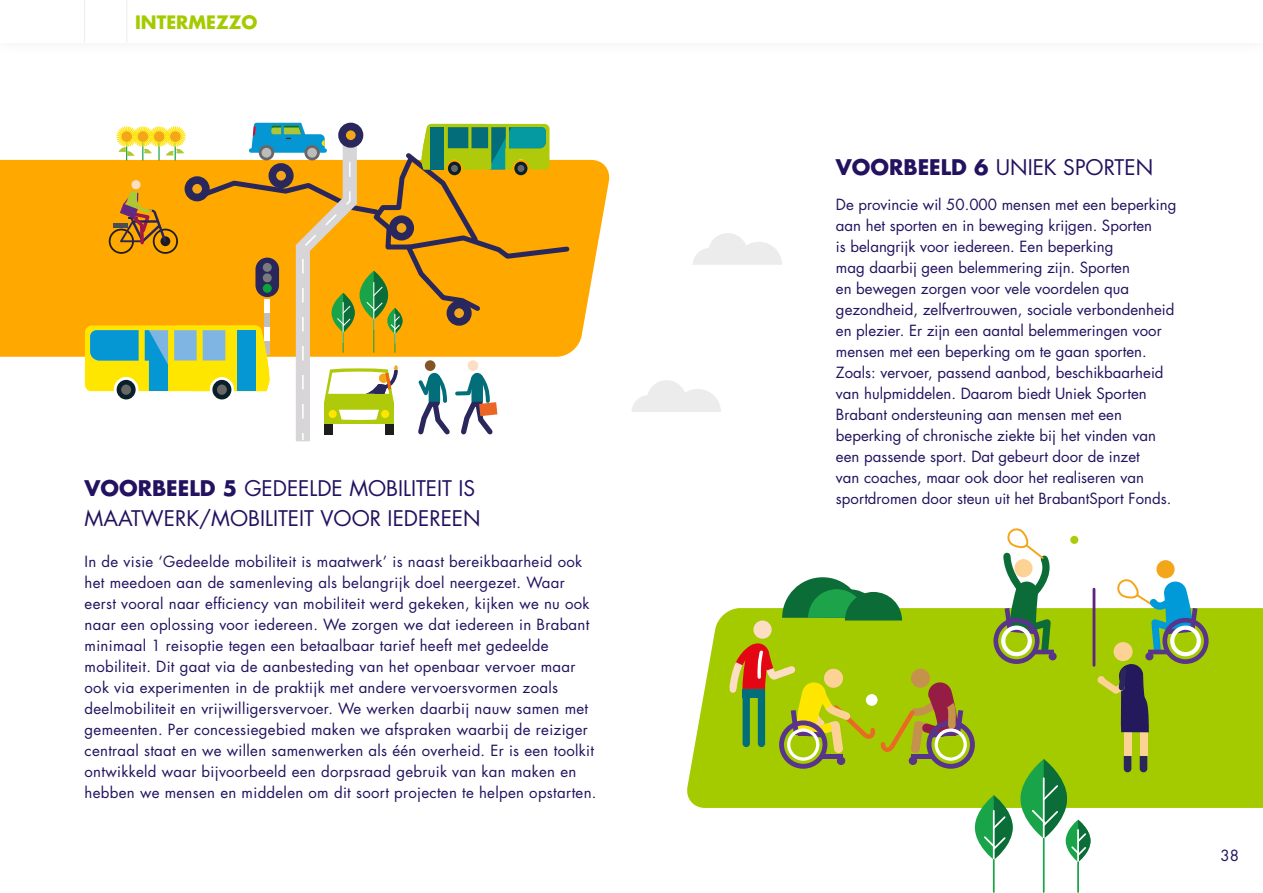
<style>
.page{position:relative;width:1263px;height:893px;background:#fff}
.page>*{position:absolute;margin:0;border:0;box-sizing:border-box;transform-origin:0 0}
.t1{font:21px "Futura Std";color:#23125f}
.Hoofdstuk{font:700 18px "Futura Std";color:#a4cb00}
.Broodtekst{font:15px/21px "Futura Std";letter-spacing:.02em;color:#23125f}
.Broodtekst-2{font:15px/21px "Futura Std";color:#23125f}
.s1{font-weight:700}
</style>
<div class="page">
<hr style="left:84px;top:0;width:1px;height:43px;background:#ededed">
<hr style="left:126px;top:0;width:1px;height:43px;background:#ededed">
<div style="left:687px;top:608px;width:576px;height:200px;background:#a4cb00"></div>
<svg style="left:0;top:160px;width:610px;height:197px;background:#ffb11a"></svg>
<svg style="left:693px;top:233px;width:89px;height:32px"></svg>
<svg style="left:632px;top:380px;width:89px;height:32px"></svg>
<div style="left:753px;top:620px;width:19px;height:19px;background:#fcdec5;border-radius:50%"></div>
<svg style="left:729px;top:642px;width:246px;height:127px;background:#a6b31c"></svg>
<div style="left:866px;top:694px;width:11px;height:12px;background:#fff;border-radius:50%"></div>
<div style="left:1140px;top:712px;width:7px;height:44px;background:#fcd394"></div>
<div style="left:1124px;top:712px;width:7px;height:44px;background:#fcd394"></div>
<div style="left:1113px;top:642px;width:19px;height:19px;background:#fcd394;border-radius:50%"></div>
<svg style="left:1098px;top:663px;width:51px;height:69px;background:#697631"></svg>
<svg style="left:1140px;top:756px;width:7px;height:16px"></svg>
<svg style="left:1124px;top:756px;width:7px;height:16px"></svg>
<div style="left:1097px;top:676px;width:8px;height:8px;background:#fcd394;border-radius:50%"></div>
<div style="left:993px;top:618px;width:46px;height:46px;border:5px solid #58348a;border-radius:50%"></div>
<div style="left:1070px;top:536px;width:8px;height:8px;background:#afca0b;border-radius:50%"></div>
<div style="left:1048px;top:652px;width:9px;height:8px;background:#58348a;border-radius:50%"></div>
<svg style="left:999px;top:528px;width:56px;height:129px"></svg>
<hr style="left:1034px;top:650px;width:20px;height:4px;background:#58348a">
<div style="left:1001px;top:625px;width:31px;height:31px;border:4px solid #fff;border-radius:50%"></div>
<div style="left:1156px;top:560px;width:18px;height:18px;background:#f4a61a;border-radius:50%"></div>
<div style="left:1162px;top:618px;width:46px;height:46px;border:5px solid #58348a;border-radius:50%"></div>
<div style="left:1145px;top:652px;width:8px;height:8px;background:#58348a;border-radius:50%"></div>
<svg style="left:1114px;top:576px;width:86px;height:81px"></svg>
<hr style="left:1148px;top:650px;width:20px;height:4px;background:#58348a">
<div style="left:1170px;top:625px;width:31px;height:31px;border:4px solid #fff;border-radius:50%"></div>
<hr style="left:1092px;top:589px;width:3px;height:76px;background:#5c2483">
<svg style="left:782px;top:577px;width:120px;height:43px"></svg>
<svg style="left:975px;top:795px;width:38px;height:65px"></svg>
<svg style="left:982px;top:795px;width:31px;height:65px"></svg>
<hr style="left:993px;top:811px;width:2px;height:65px;background:#fff">
<hr style="left:993px;top:860px;width:2px;height:32px;background:#19a44a">
<svg style="left:1020px;top:759px;width:47px;height:80px"></svg>
<hr style="left:1043px;top:839px;width:1px;height:53px;background:#19a44a">
<svg style="left:1030px;top:759px;width:60px;height:103px"></svg>
<hr style="left:1077px;top:830px;width:2px;height:47px;background:#fff">
<hr style="left:1077px;top:862px;width:2px;height:30px;background:#19a44a">
<svg style="left:85px;top:123px;width:484px;height:318px"></svg>
<div style="left:168px;top:326px;width:6px;height:61px;background:#ffe600;border-radius:3px"></div>
<div style="left:139px;top:326px;width:6px;height:43px;background:#ffe600;border-radius:3px"></div>
<div style="left:197px;top:326px;width:6px;height:61px;background:#ffe600;border-radius:3px"></div>
<div style="left:225px;top:327px;width:6px;height:40px;background:#ffe600;border-radius:3px"></div>
<div style="left:212px;top:380px;width:19px;height:19px;background:#092028;border-radius:50%"></div>
<div style="left:217px;top:384px;width:10px;height:11px;background:#676767;border-radius:50%"></div>
<div style="left:117px;top:380px;width:19px;height:19px;background:#092028;border-radius:50%"></div>
<div style="left:121px;top:384px;width:10px;height:11px;background:#676767;border-radius:50%"></div>
<div style="left:237px;top:330px;width:19px;height:61px;background:#0497d4"></div>
<p class="Hoofdstuk" style="left:135px;top:10px;width:124px">INTERMEZZO</p>
<p class="t1" style="left:85px;top:475px;width:392px"><span class="s1">VOORBEELD 5</span> GEDEELDE MOBILITEIT IS</p>
<p class="t1" style="left:85px;top:505px;width:398px">MAATWERK/MOBILITEIT VOOR IEDEREEN</p>
<p class="Broodtekst" style="left:85px;top:551px;width:513px">In de visie ‘Gedeelde mobiliteit is maatwerk’ is naast bereikbaarheid ook het meedoen aan de samenleving als belangrijk doel neergezet. Waar eerst vooral naar efficiency van mobiliteit werd gekeken, kijken we nu ook naar een oplossing voor iedereen. We zorgen we dat iedereen in Brabant minimaal 1 reisoptie tegen een betaalbaar tarief heeft met gedeelde mobiliteit. Dit gaat via de aanbesteding van het openbaar vervoer maar ook via experimenten in de praktijk met andere vervoersvormen zoals deelmobiliteit en vrijwilligersvervoer. We werken daarbij nauw samen met gemeenten. Per concessiegebied maken we afspraken waarbij de reiziger centraal staat en we willen samenwerken als één overheid. Er is een toolkit ontwikkeld waar bijvoorbeeld een dorpsraad gebruik van kan maken en hebben we mensen en middelen om dit soort projecten te helpen opstarten.</p>
<p class="t1" style="left:836px;top:153px;width:319px"><span class="s1">VOORBEELD 6</span> UNIEK SPORTEN</p>
<p class="Broodtekst-2" style="left:836px;top:194px;width:342px">De provincie wil 50.000 mensen met een beperking aan het sporten en in beweging krijgen. Sporten<br>is belangrijk voor iedereen. Een beperking<br>mag daarbij geen belemmering zijn. Sporten<br>en bewegen zorgen voor vele voordelen qua gezondheid, zelfvertrouwen, sociale verbondenheid en plezier. Er zijn een aantal belemmeringen voor mensen met een beperking om te gaan sporten.<br>Zoals: vervoer, passend aanbod, beschikbaarheid van hulpmiddelen. Daarom biedt Uniek Sporten Brabant ondersteuning aan mensen met een beperking of chronische ziekte bij het vinden van een passende sport. Dat gebeurt door de inzet<br>van coaches, maar ook door het realiseren van sportdromen door steun uit het BrabantSport Fonds.</p>
<p class="Broodtekst" style="left:1220px;top:845px;width:20px">38</p>
</div>
